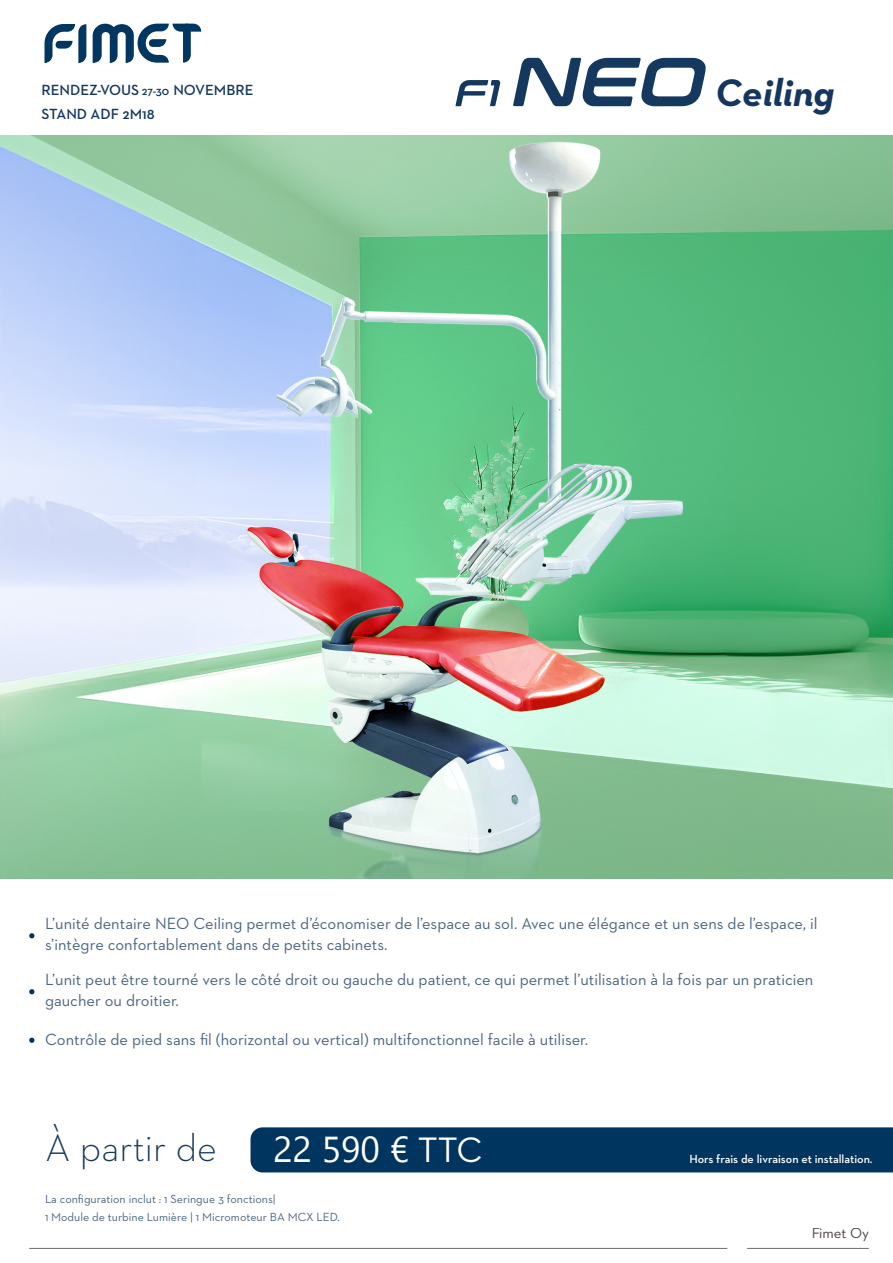
<style>
.page{position:relative;width:893px;height:1263px;background:#fff}
.page>*{position:absolute;margin:0;border:0;box-sizing:border-box;transform-origin:0 0}
.t1{font:300 39px "Neutraface 2 Text";color:#15365e}
.t2{font:italic 700 39px "Neutraface 2 Text";color:#15365e}
.t3{font:36px "Neutraface 2 Text";color:#fff}
.t4{font:16.5px/21px "Neutraface 2 Text";color:#15365e}
.t5{font:600 15px/24px "Neutraface 2 Text";color:#15365e}
.t6{font:15px "Neutraface 2 Text";color:#16090a}
.t7{font:12px/18px "Neutraface 2 Text";color:#15375e}
.t8{font:600 12px "Neutraface 2 Text";color:#fff}
.s1{font-size:12px}
</style>
<div class="page">
<img style="left:0;top:135px;width:893px;height:744px">
<hr style="left:29px;top:1248px;width:698px;height:1px;background:#000101">
<hr style="left:747px;top:1248px;width:122px;height:1px;background:#000101">
<svg style="left:455px;top:80px;width:45px;height:26px"></svg>
<svg style="left:513px;top:58px;width:193px;height:48px"></svg>
<svg style="left:29px;top:933px;width:5px;height:5px"></svg>
<svg style="left:29px;top:989px;width:5px;height:5px"></svg>
<svg style="left:29px;top:1038px;width:5px;height:5px"></svg>
<svg style="left:45px;top:24px;width:41px;height:39px"></svg>
<svg style="left:93px;top:24px;width:108px;height:39px"></svg>
<div style="left:250px;top:1127px;width:643px;height:45px;background:#00355f"></div>
<p class="t5" style="left:41px;top:78px;width:214px">RENDEZ-VOUS <span class="s1">27-30</span> NOVEMBRE<br>STAND ADF 2M18</p>
<h1 class="t2" style="left:715px;top:68px;width:121px">Ceiling</h1>
<p class="t4" style="left:45px;top:913px;width:774px">L’unité dentaire NEO Ceiling permet d’économiser de l’espace au sol. Avec une élégance et un sens de l’espace, il s’intègre confortablement dans de petits cabinets.</p>
<p class="t4" style="left:45px;top:969px;width:770px">L’unit peut être tourné vers le côté droit ou gauche du patient, ce qui permet l’utilisation à la fois par un praticien gaucher ou droitier.</p>
<p class="t4" style="left:45px;top:1028px;width:545px">Contrôle de pied sans fil (horizontal ou vertical) multifonctionnel facile à utiliser.</p>
<h1 class="t1" style="left:45px;top:1124px;width:174px">À partir de</h1>
<p class="t7" style="left:45px;top:1189px;width:296px">La configuration inclut : 1 Seringue 3 fonctions|<br>1 Module de turbine Lumière | 1 Micromoteur BA MCX LED.</p>
<h2 class="t3" style="left:418px;top:1128px;width:66px">TTC</h2>
<p class="t8" style="left:689px;top:1151px;width:185px">Hors frais de livraison et installation.</p>
<p class="t6" style="left:811px;top:1224px;width:60px">Fimet Oy</p>
</div>
